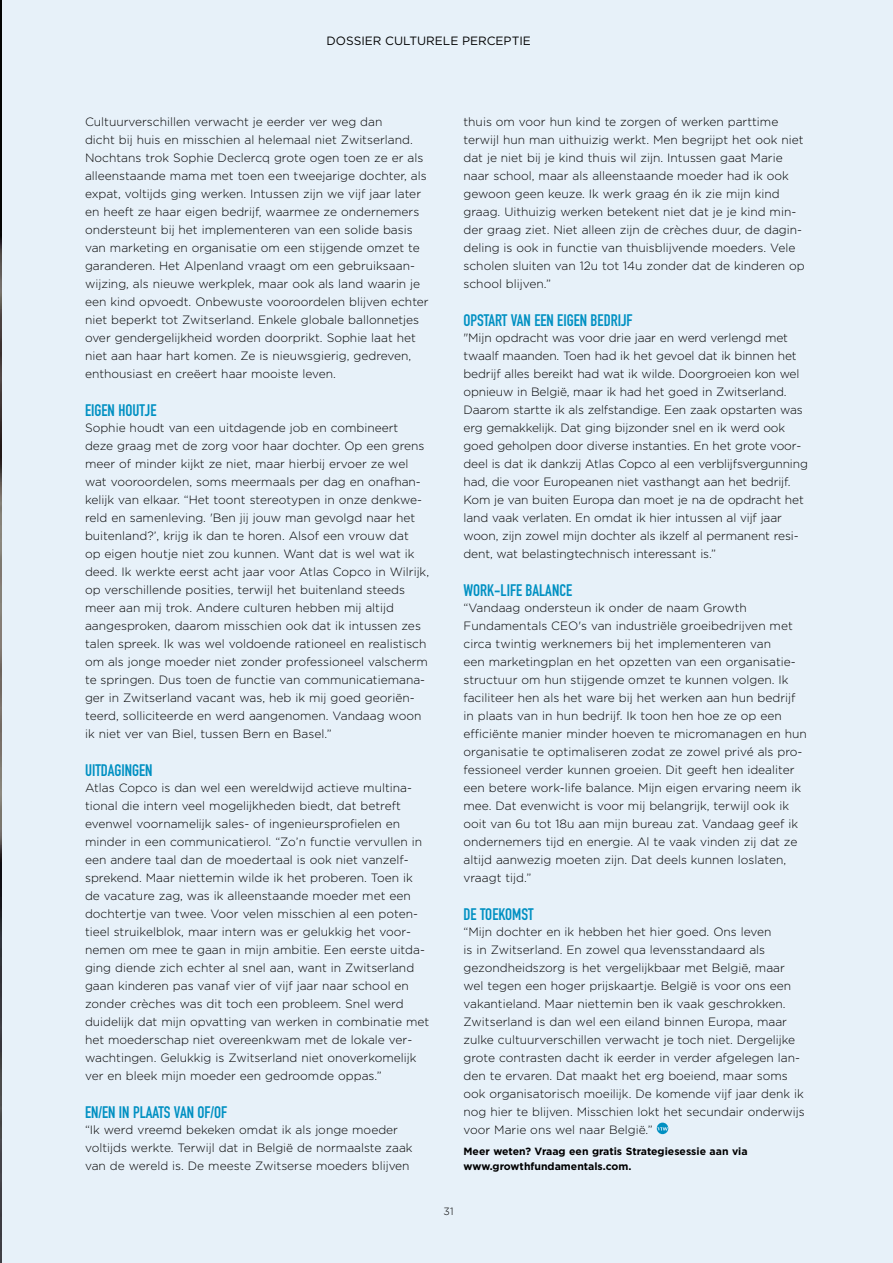
<style>
.page{position:relative;width:893px;height:1263px;background:#fff}
.page>*{position:absolute;margin:0;border:0;box-sizing:border-box;transform-origin:0 0}
.t1{font:700 16.5px "DIN Condensed";color:#0090c2}
.t2{font:300 12px/18px "Gotham";color:#000}
.t3{font:12px "Gotham";color:#000}
.t4{font:700 10.5px/15px "Gotham";color:#000}
.t5{font:300 10.5px "Gotham";color:#000}
</style>
<div class="page">
<img style="left:0;top:0;width:2px;height:1263px">
<div style="left:2px;top:0;width:891px;height:1263px;background:#e7f1f9"></div>
<svg style="left:657px;top:1122px;width:11px;height:12px"></svg>
<p class="t3" style="left:327px;top:33px;width:206px">DOSSIER CULTURELE PERCEPTIE</p>
<p class="t2" style="left:85px;top:112px;width:345px">Cultuurverschillen verwacht je eerder ver weg dan<br>dicht bij huis en misschien al helemaal niet Zwitserland.<br>Nochtans trok Sophie Declercq grote ogen toen ze er als alleenstaande mama met toen een tweejarige dochter, als expat, voltijds ging werken. Intussen zijn we vijf jaar later en heeft ze haar eigen bedrijf, waarmee ze ondernemers ondersteunt bij het implementeren van een solide basis van marketing en organisatie om een stijgende omzet te garanderen. Het Alpenland vraagt om een gebruiksaan&shy;wijzing, als nieuwe werkplek, maar ook als land waarin je een kind opvoedt. Onbewuste vooroordelen blijven echter niet beperkt tot Zwitserland. Enkele globale ballonnetjes over gendergelijkheid worden doorprikt. Sophie laat het niet aan haar hart komen. Ze is nieuwsgierig, gedreven, enthousiast en creëert haar mooiste leven.</p>
<h1 class="t1" style="left:85px;top:399px;width:73px">EIGEN HOUTJE</h1>
<p class="t2" style="left:85px;top:418px;width:346px">Sophie houdt van een uitdagende job en combineert deze graag met de zorg voor haar dochter. Op een grens meer of minder kijkt ze niet, maar hierbij ervoer ze wel wat vooroordelen, soms meermaals per dag en onafhan&shy;kelijk van elkaar. “Het toont stereotypen in onze denkwe&shy;reld en samenleving. 'Ben jij jouw man gevolgd naar het buitenland?’, krijg ik dan te horen. Alsof een vrouw dat<br>op eigen houtje niet zou kunnen. Want dat is wel wat ik deed. Ik werkte eerst acht jaar voor Atlas Copco in Wilrijk, op verschillende posities, terwijl het buitenland steeds meer aan mij trok. Andere culturen hebben mij altijd aangesproken, daarom misschien ook dat ik intussen zes talen spreek. Ik was wel voldoende rationeel en realistisch om als jonge moeder niet zonder professioneel valscherm te springen. Dus toen de functie van communicatiemana&shy;ger in Zwitserland vacant was, heb ik mij goed georiën&shy;teerd, solliciteerde en werd aangenomen. Vandaag woon ik niet ver van Biel, tussen Bern en Basel.”</p>
<h1 class="t1" style="left:85px;top:759px;width:69px">UITDAGINGEN</h1>
<p class="t2" style="left:85px;top:778px;width:346px">Atlas Copco is dan wel een wereldwijd actieve multina&shy;tional die intern veel mogelijkheden biedt, dat betreft evenwel voornamelijk sales- of ingenieursprofielen en minder in een communicatierol. “Zo’n functie vervullen in een andere taal dan de moedertaal is ook niet vanzelf&shy;sprekend. Maar niettemin wilde ik het proberen. Toen ik de vacature zag, was ik alleenstaande moeder met een dochtertje van twee. Voor velen misschien al een poten&shy;tieel struikelblok, maar intern was er gelukkig het voor&shy;nemen om mee te gaan in mijn ambitie. Een eerste uitda&shy;ging diende zich echter al snel aan, want in Zwitserland gaan kinderen pas vanaf vier of vijf jaar naar school en zonder crèches was dit toch een probleem. Snel werd duidelijk dat mijn opvatting van werken in combinatie met het moederschap niet overeenkwam met de lokale ver&shy;wachtingen. Gelukkig is Zwitserland niet onoverkomelijk ver en bleek mijn moeder een gedroomde oppas.”</p>
<h1 class="t1" style="left:85px;top:1101px;width:144px">EN/EN IN PLAATS VAN OF/OF</h1>
<p class="t2" style="left:85px;top:1120px;width:329px">“Ik werd vreemd bekeken omdat ik als jonge moeder voltijds werkte. Terwijl dat in België de normaalste zaak van de wereld is. De meeste Zwitserse moeders blijven</p>
<p class="t2" style="left:463px;top:112px;width:343px">thuis om voor hun kind te zorgen of werken parttime terwijl hun man uithuizig werkt. Men begrijpt het ook niet dat je niet bij je kind thuis wil zijn. Intussen gaat Marie naar school, maar als alleenstaande moeder had ik ook gewoon geen keuze. Ik werk graag én ik zie mijn kind graag. Uithuizig werken betekent niet dat je je kind min&shy;der graag ziet. Niet alleen zijn de crèches duur, de dagin&shy;deling is ook in functie van thuisblijvende moeders. Vele scholen sluiten van 12u tot 14u zonder dat de kinderen op school blijven.”</p>
<h1 class="t1" style="left:463px;top:309px;width:171px">OPSTART VAN EEN EIGEN BEDRIJF</h1>
<p class="t2" style="left:463px;top:328px;width:346px">"Mijn opdracht was voor drie jaar en werd verlengd met twaalf maanden. Toen had ik het gevoel dat ik binnen het bedrijf alles bereikt had wat ik wilde. Doorgroeien kon wel opnieuw in België, maar ik had het goed in Zwitserland.<br>Daarom startte ik als zelfstandige. Een zaak opstarten was erg gemakkelijk. Dat ging bijzonder snel en ik werd ook goed geholpen door diverse instanties. En het grote voor&shy;deel is dat ik dankzij Atlas Copco al een verblijfsvergunning had, die voor Europeanen niet vasthangt aan het bedrijf.<br>Kom je van buiten Europa dan moet je na de opdracht het land vaak verlaten. En omdat ik hier intussen al vijf jaar woon, zijn zowel mijn dochter als ikzelf al permanent resi&shy;dent, wat belastingtechnisch interessant is.”</p>
<h1 class="t1" style="left:463px;top:579px;width:110px">WORK-LIFE BALANCE</h1>
<p class="t2" style="left:463px;top:598px;width:345px">“Vandaag ondersteun ik onder de naam Growth Fundamentals CEO's van industriële groeibedrijven met circa twintig werknemers bij het implementeren van<br>een marketingplan en het opzetten van een organisatie&shy;structuur om hun stijgende omzet te kunnen volgen. Ik faciliteer hen als het ware bij het werken aan hun bedrijf in plaats van in hun bedrijf. Ik toon hen hoe ze op een efficiënte manier minder hoeven te micromanagen en hun organisatie te optimaliseren zodat ze zowel privé als pro&shy;fessioneel verder kunnen groeien. Dit geeft hen idealiter een betere work-life balance. Mijn eigen ervaring neem ik mee. Dat evenwicht is voor mij belangrijk, terwijl ook ik ooit van 6u tot 18u aan mijn bureau zat. Vandaag geef ik ondernemers tijd en energie. Al te vaak vinden zij dat ze altijd aanwezig moeten zijn. Dat deels kunnen loslaten, vraagt tijd.”</p>
<h1 class="t1" style="left:463px;top:903px;width:72px">DE TOEKOMST</h1>
<p class="t2" style="left:463px;top:922px;width:343px">“Mijn dochter en ik hebben het hier goed. Ons leven<br>is in Zwitserland. En zowel qua levensstandaard als gezondheidszorg is het vergelijkbaar met België, maar wel tegen een hoger prijskaartje. België is voor ons een vakantieland. Maar niettemin ben ik vaak geschrokken.<br>Zwitserland is dan wel een eiland binnen Europa, maar zulke cultuurverschillen verwacht je toch niet. Dergelijke grote contrasten dacht ik eerder in verder afgelegen lan&shy;den te ervaren. Dat maakt het erg boeiend, maar soms ook organisatorisch moeilijk. De komende vijf jaar denk ik nog hier te blijven. Misschien lokt het secundair onderwijs voor Marie ons wel naar België.”</p>
<p class="t4" style="left:463px;top:1144px;width:286px">Meer weten? Vraag een gratis Strategiesessie aan via www.growthfundamentals.com.</p>
<p class="t5" style="left:444px;top:1205px;width:11px">31</p>
</div>
